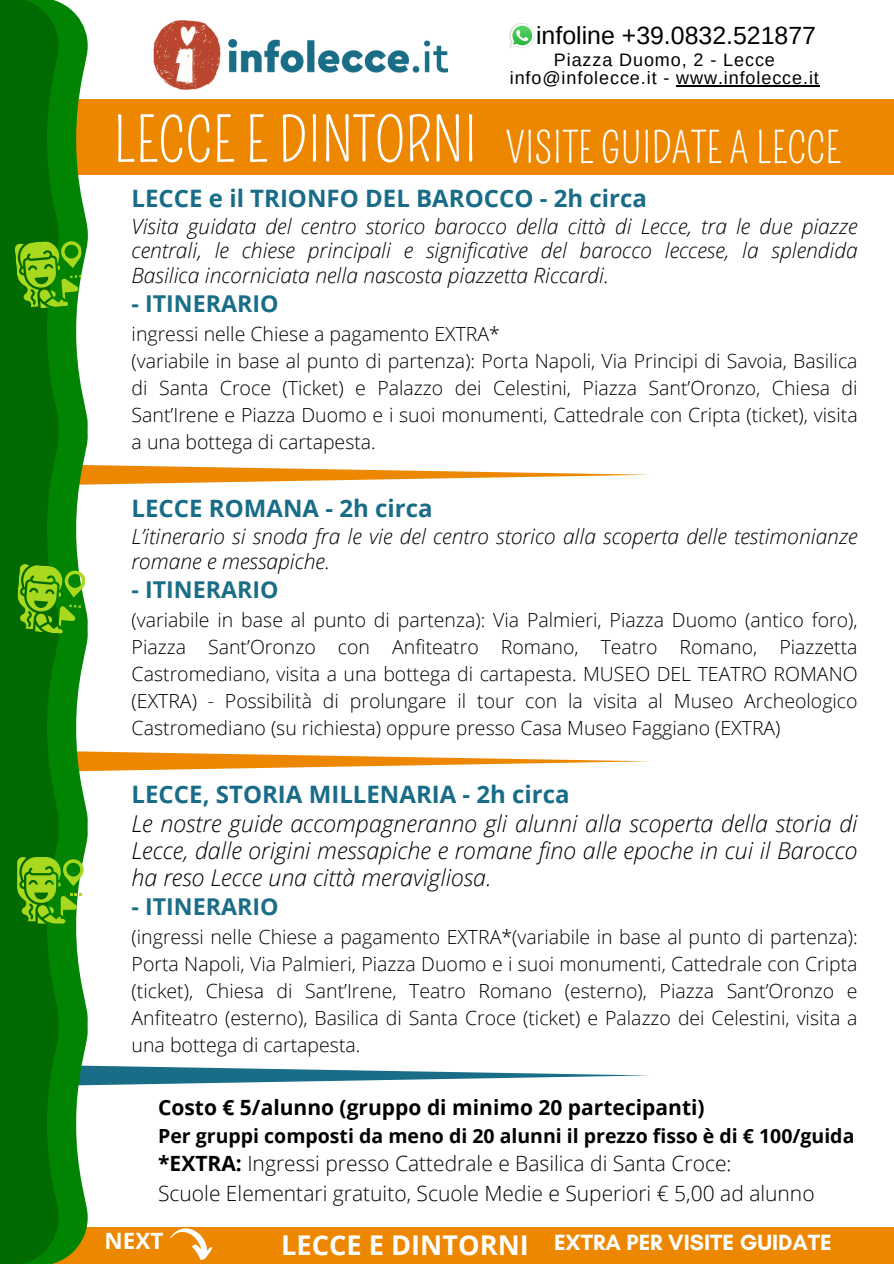
<style>
.page{position:relative;width:894px;height:1264px;background:#fff}
.page>*{position:absolute;margin:0;border:0;box-sizing:border-box;transform-origin:0 0}
.t1{font:60px "Pompiere";color:#fff}
.t2{font:42px "Pompiere";color:#fff}
.t3{font:700 27.15px "Open Sans";color:#fff}
.t4{font:24.9px "Arimo";color:#000}
.t5{font:700 24px "Open Sans";color:#196c87}
.t6{font:italic 300 23.25px/27px "Open Sans";color:#000;text-align:justify}
.t7{font:700 23.25px "Open Sans";color:#1a6d87}
.t8{font:700 22.5px "Glacial Indifference";color:#fff}
.t9{font:700 22.5px "Open Sans";color:#fff}
.t10{font:italic 300 21px/24.8px "Open Sans";color:#000;text-align:justify}
.t11{font:300 21px "Open Sans";color:#000}
.t12{font:700 21px "Open Sans";color:#000}
.t13{font:300 19.5px/27px "Open Sans";color:#000;text-align:justify}
.t14{font:700 19.5px "Open Sans";color:#000}
.t15{font:18px "Arimo";letter-spacing:.05em;color:#000}
.s1{font-weight:700}
</style>
<div class="page">
<img style="left:509px;top:23px;width:26px;height:25px">
<svg style="left:510px;top:24px;width:24px;height:24px"></svg>
<div style="left:74px;top:99px;width:819px;height:75px;background:#ed8700"></div>
<svg style="left:88px;top:465px;width:561px;height:20px"></svg>
<svg style="left:88px;top:751px;width:561px;height:20px"></svg>
<svg style="left:88px;top:1065px;width:561px;height:20px"></svg>
<div style="left:0;top:1227px;width:893px;height:36px;background:#ed8700"></div>
<svg style="left:59px;top:357px;width:29px;height:153px;background:#31982a"></svg>
<svg style="left:59px;top:510px;width:29px;height:198px;fill:#008401"></svg>
<svg style="left:59px;top:708px;width:29px;height:149px;fill:#008401"></svg>
<svg style="left:59px;top:923px;width:29px;height:339px;fill:#008401"></svg>
<svg style="left:59px;top:2px;width:29px;height:355px;fill:#008401"></svg>
<div style="left:0;top:312px;width:59px;height:435px;background:#016b02"></div>
<div style="left:0;top:708px;width:59px;height:435px;background:#016b02"></div>
<div style="left:0;top:906px;width:59px;height:357px;background:#016b02"></div>
<div style="left:0;top:0;width:59px;height:357px;background:#016b02"></div>
<img style="left:153px;top:21px;width:294px;height:68px">
<hr style="left:676px;top:85px;width:143px;height:1px;background:#000">
<svg style="left:170px;top:1228px;width:42px;height:31px"></svg>
<svg style="left:15px;top:240px;width:68px;height:68px"></svg>
<svg style="left:17px;top:563px;width:69px;height:71px"></svg>
<svg style="left:17px;top:857px;width:67px;height:66px"></svg>
<p class="t1" style="left:113px;top:106px;width:366px">LECCE E DINTORNI</p>
<h1 class="t4" style="left:536px;top:22px;width:281px">infoline +39.0832.521877</h1>
<p class="t15" style="left:553px;top:50px;width:222px">Piazza Duomo, 2 - Lecce</p>
<p class="t15" style="left:509px;top:68px;width:310px">info@infolecce.it - www.infolecce.it</p>
<p class="t2" style="left:505px;top:124px;width:337px">VISITE GUIDATE A LECCE</p>
<p class="t5" style="left:132px;top:181px;width:516px">LECCE e il TRIONFO DEL BAROCCO - 2h circa</p>
<p class="t10" style="left:132px;top:213px;width:727px">Visita guidata del centro storico barocco della città di Lecce, tra le due piazze centrali, le chiese principali e significative del barocco leccese, la splendida Basilica incorniciata nella nascosta piazzetta Riccardi.</p>
<p class="t7" style="left:132px;top:287px;width:148px">- ITINERARIO</p>
<p class="t13" style="left:132px;top:319px;width:370px">ingressi nelle Chiese a pagamento EXTRA*</p>
<p class="t13" style="left:132px;top:346px;width:727px">(variabile in base al punto di partenza): Porta Napoli, Via Principi di Savoia, Basilica di Santa Croce (Ticket) e Palazzo dei Celestini, Piazza Sant’Oronzo, Chiesa di Sant’Irene e Piazza Duomo e i suoi monumenti, Cattedrale con Cripta (ticket), visita a una bottega di cartapesta.</p>
<h4 class="t5" style="left:132px;top:491px;width:302px">LECCE ROMANA - 2h circa</h4>
<p class="t10" style="left:132px;top:524px;width:727px">L’itinerario si snoda fra le vie del centro storico alla scoperta delle testimonianze romane e messapiche.</p>
<p class="t7" style="left:132px;top:573px;width:148px">- ITINERARIO</p>
<h2 class="t13" style="left:132px;top:605px;width:727px">(variabile in base al punto di partenza): Via Palmieri, Piazza Duomo (antico foro), Piazza Sant’Oronzo con Anfiteatro Romano, Teatro Romano, Piazzetta Castromediano, visita a una bottega di cartapesta. MUSEO DEL TEATRO ROMANO (EXTRA) - Possibilità di prolungare il tour con la visita al Museo Archeologico Castromediano (su richiesta) oppure presso Casa Museo Faggiano (EXTRA)</h2>
<p class="t5" style="left:132px;top:777px;width:439px">LECCE, STORIA MILLENARIA - 2h circa</p>
<p class="t6" style="left:132px;top:809px;width:727px">Le nostre guide accompagneranno gli alunni alla scoperta della storia di Lecce, dalle origini messapiche e romane fino alle epoche in cui il Barocco ha reso Lecce una città meravigliosa.</p>
<p class="t7" style="left:132px;top:890px;width:148px">- ITINERARIO</p>
<p class="t13" style="left:132px;top:922px;width:727px">(ingressi nelle Chiese a pagamento EXTRA*(variabile in base al punto di partenza):<br>Porta Napoli, Via Palmieri, Piazza Duomo e i suoi monumenti, Cattedrale con Cripta (ticket), Chiesa di Sant’Irene, Teatro Romano (esterno), Piazza Sant’Oronzo e Anfiteatro (esterno), Basilica di Santa Croce (ticket) e Palazzo dei Celestini, visita a una bottega di cartapesta.</p>
<p class="t12" style="left:158px;top:1092px;width:548px">Costo € 5/alunno (gruppo di minimo 20 partecipanti)</p>
<p class="t14" style="left:158px;top:1122px;width:697px">Per gruppi composti da meno di 20 alunni il prezzo fisso è di € 100/guida</p>
<p class="t11" style="left:158px;top:1148px;width:574px"><span class="s1">*EXTRA:</span> Ingressi presso Cattedrale e Basilica di Santa Croce:</p>
<p class="t11" style="left:158px;top:1178px;width:657px">Scuole Elementari gratuito, Scuole Medie e Superiori € 5,00 ad alunno</p>
<p class="t9" style="left:104px;top:1224px;width:60px">NEXT</p>
<p class="t3" style="left:281px;top:1225px;width:249px">LECCE E DINTORNI</p>
<p class="t8" style="left:554px;top:1228px;width:279px">EXTRA PER VISITE GUIDATE</p>
</div>
